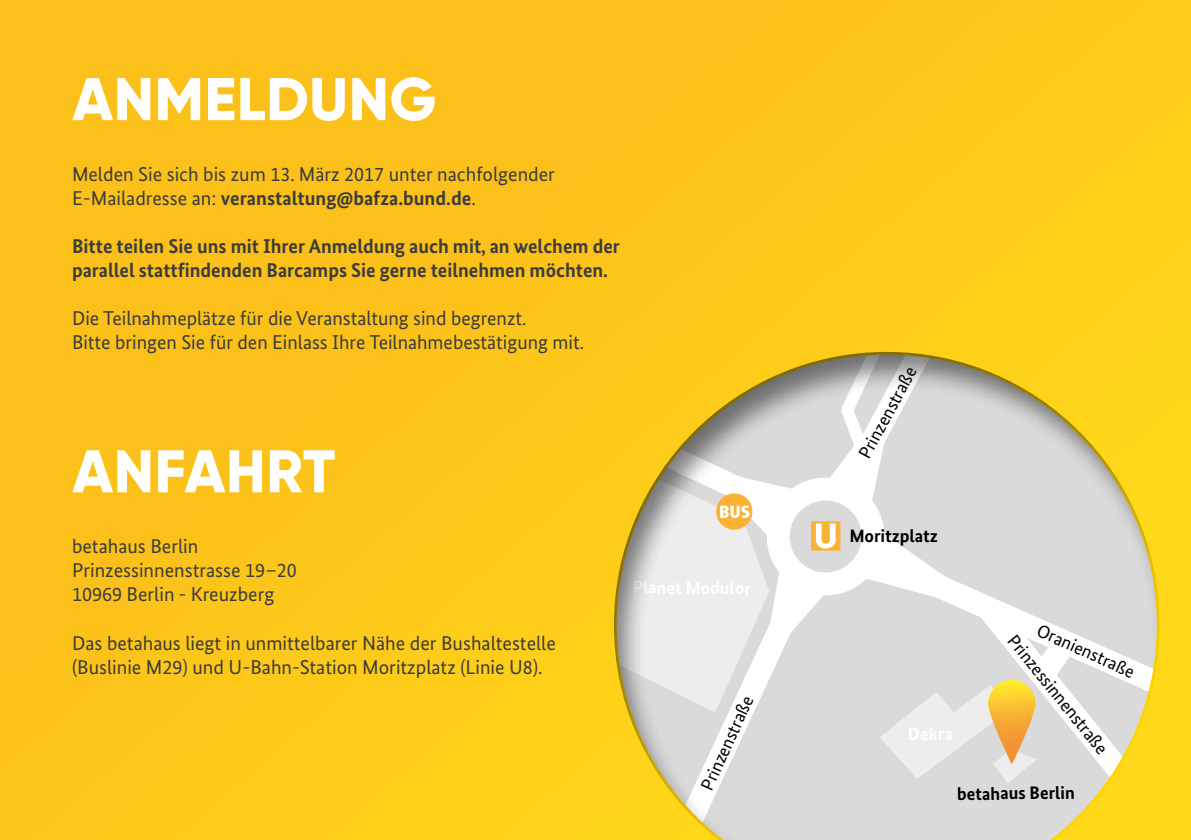
<style>
.page{position:relative;width:1191px;height:840px;background:#fff}
.page>*{position:absolute;margin:0;border:0;box-sizing:border-box;transform-origin:0 0}
.t1{font:800 60px "Gilroy";letter-spacing:.01em;color:#fff}
.t2{font:20px/24px "Bundes Sans";color:#3c3c3b}
.t3{font:700 20px/24px "Bundes Sans";color:#3c3c3b}
.t4{font:18px "Bundes Sans";color:#000}
.t5{font:700 18px "Bundes Sans";color:#000}
.s1{font-weight:700}
</style>
<div class="page">
<div style="left:0;top:0;width:1191px;height:839px;background:linear-gradient(to right,#fbc11a,#fece1a)"></div>
<div style="left:612px;top:347px;width:548px;height:492px;background:#000;opacity:.5"></div>
<h1 class="t1" style="left:72px;top:61px;width:366px">ANMELDUNG</h1>
<p class="t2" style="left:72px;top:162px;width:484px">Melden Sie sich bis zum 13. März 2017 unter nachfolgender<br>E-Mailadresse an: <span class="s1">veranstaltung@bafza.bund.de</span>.</p>
<p class="t3" style="left:72px;top:234px;width:549px">Bitte teilen Sie uns mit Ihrer Anmeldung auch mit, an welchem der parallel stattfindenden Barcamps Sie gerne teilnehmen möchten.</p>
<p class="t2" style="left:72px;top:306px;width:513px">Die Teilnahmeplätze für die Veranstaltung sind begrenzt.<br>Bitte bringen Sie für den Einlass Ihre Teilnahmebestätigung mit.</p>
<h1 class="t1" style="left:72px;top:433px;width:264px">ANFAHRT</h1>
<p class="t2" style="left:72px;top:534px;width:226px">betahaus Berlin<br>Prinzessinnenstrasse 19–20<br>10969 Berlin - Kreuzberg</p>
<p class="t2" style="left:72px;top:630px;width:485px">Das betahaus liegt in unmittelbarer Nähe der Bushaltestelle (Buslinie M29) und U-Bahn-Station Moritzplatz (Linie U8).</p>
<p class="t4" style="left:695px;top:783px;width:103px;rotate:-65deg">Prinzenstraße</p>
<p class="t4" style="left:854px;top:452px;width:103px;rotate:-62deg">Prinzenstraße</p>
<p class="t5" style="left:849px;top:524px;width:90px;rotate:1deg">Moritzplatz</p>
<p class="t4" style="left:1042px;top:619px;width:106px;rotate:24deg">Oranienstraße</p>
<p class="t4" style="left:1020px;top:629px;width:149px;rotate:51deg">Prinzessinnenstraße</p>
<p class="t5" style="left:957px;top:782px;width:119px;rotate:-1deg">betahaus Berlin</p>
</div>
